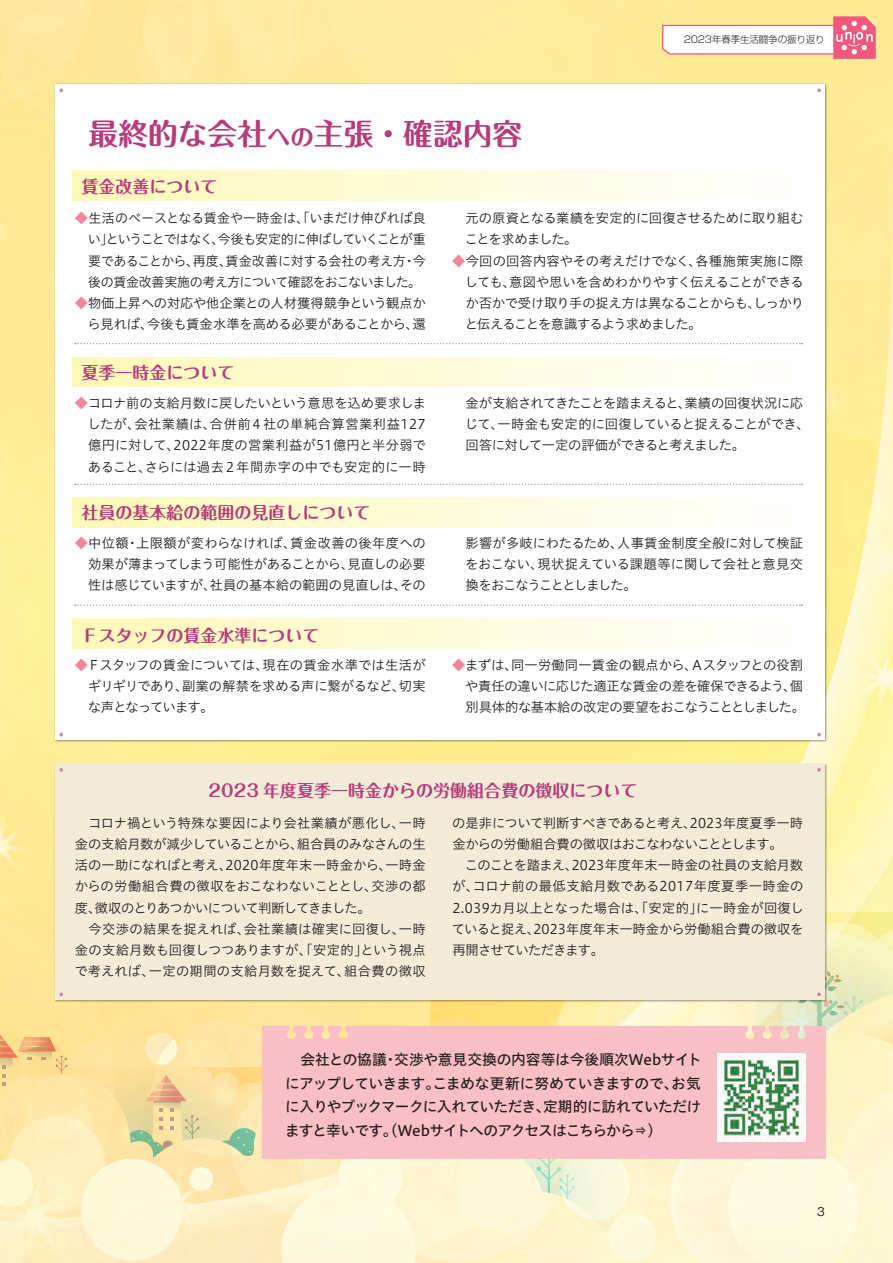
<style>
.page{position:relative;width:893px;height:1263px;background:#fff}
.page>*{position:absolute;margin:0;border:0;box-sizing:border-box;transform-origin:0 0}
.t1{font:700 29.7px "Maru Fo Pro";color:#b63d7c}
.t2{font:700 16.95px "Maru Fo Pro";color:#b63d7c}
.t3{font:14.7px/23.5px "Hiragino UD Sans Std W5";letter-spacing:-.06em;color:#231f20}
.t4{font:14.7px "Hiragino UD Sans Std W5";letter-spacing:-.035em;color:#231f20}
.t5{font:14.7px "Hiragino UD Sans Std W5";letter-spacing:.005em;color:#231f20}
.t6{font:13.35px/21.3px "Hiragino UD Sans Std W3";letter-spacing:-.015em;color:#231f20}
.t7{font:13.35px/21.3px "Hiragino UD Sans Std W3";letter-spacing:-.035em;color:#231f20}
.t8{font:13.35px/21.3px "Hiragino UD Sans Std W3";letter-spacing:.005em;color:#231f20}
.t9{font:13.35px/21.3px "Hiragino UD Sans Std W3";letter-spacing:.02em;color:#231f20}
.t10{font:13.35px/21.3px "Hiragino UD Sans Std W3";letter-spacing:.01em;color:#231f20}
.t11{font:13.35px/21.3px "Hiragino UD Sans Std W3";letter-spacing:-.05em;color:#231f20}
.t12{font:13.35px/21.3px "Hiragino UD Sans Std W3";letter-spacing:-.06em;color:#231f20}
.t13{font:13.35px/21.3px "Hiragino UD Sans Std W3";letter-spacing:-.055em;color:#231f20}
.t14{font:13.35px "Hiragino UD Sans Std W3";letter-spacing:.025em;color:#231f20}
.t15{font:13.35px "Hiragino UD Sans Std W3";letter-spacing:.03em;color:#231f20}
.t16{font:13.35px "Hiragino UD Sans Std W3";letter-spacing:-.04em;color:#231f20}
.t17{font:13.35px/21.3px "Hiragino UD Sans Std W3";letter-spacing:-.08em;color:#231f20}
.t18{font:13.35px "Hiragino UD Sans Std W3";letter-spacing:-.07em;color:#231f20}
.t19{font:13.35px/21.3px "Hiragino UD Sans Std W3";letter-spacing:-.065em;color:#231f20}
.t20{font:13.35px "Hiragino UD Sans Std W3";letter-spacing:.015em;color:#231f20}
.t21{font:500 12px "Gothic BBB Pro";color:#231f20}
.t22{font:300 9.6px "Shin Go Pro";letter-spacing:-.02em;color:#231f20}
.s1{font-size:23.4px}
.s2{color:#f3869a}
</style>
<div class="page">
<img style="left:0;top:0;width:893px;height:924px">
<svg style="left:0;top:924px;width:292px;height:143px;background:#fee59b"></svg>
<svg style="left:0;top:1031px;width:68px;height:43px;background:#f5cb85"></svg>
<svg style="left:829px;top:820px;width:64px;height:79px;background:#fdf6b6"></svg>
<svg style="left:292px;top:1004px;width:601px;height:259px;background:#fdf2c3"></svg>
<svg style="left:0;top:1074px;width:48px;height:189px;background:#fdedb8"></svg>
<svg style="left:48px;top:1070px;width:574px;height:193px;background:#f9ecbe"></svg>
<svg style="left:338px;top:1159px;width:237px;height:78px;background:#fbf6d6"></svg>
<div style="left:55px;top:84px;width:770px;height:656px;background:#fff"></div>
<svg style="left:817px;top:89px;width:4px;height:3px"></svg>
<svg style="left:817px;top:733px;width:4px;height:3px"></svg>
<svg style="left:59px;top:89px;width:4px;height:3px"></svg>
<svg style="left:59px;top:733px;width:4px;height:3px"></svg>
<img style="left:53px;top:762px;width:776px;height:242px">
<div style="left:55px;top:764px;width:770px;height:236px;background:#f1ebd8"></div>
<svg style="left:817px;top:768px;width:4px;height:4px"></svg>
<svg style="left:702px;top:899px;width:191px;height:311px"></svg>
<svg style="left:59px;top:768px;width:4px;height:4px"></svg>
<svg style="left:59px;top:992px;width:4px;height:4px"></svg>
<div style="left:262px;top:1026px;width:564px;height:133px;background:#f9bfc6"></div>
<div style="left:72px;top:171px;width:731px;height:30px;background:linear-gradient(to right,#fff9b7,#fffefe)"></div>
<div style="left:72px;top:357px;width:731px;height:30px;background:linear-gradient(to right,#fff9b7,#fffefe)"></div>
<div style="left:72px;top:498px;width:731px;height:30px;background:linear-gradient(to right,#fff9b7,#fffefe)"></div>
<div style="left:72px;top:618px;width:731px;height:30px;background:linear-gradient(to right,#fff9b7,#fffefe)"></div>
<img style="left:717px;top:1053px;width:88px;height:88px">
<svg style="left:75px;top:343px;width:727px;height:1px"></svg>
<svg style="left:75px;top:484px;width:727px;height:1px"></svg>
<svg style="left:75px;top:604px;width:727px;height:2px"></svg>
<svg style="left:661px;top:16px;width:215px;height:43px"></svg>
<h1 class="t1" style="left:89px;top:110px;width:435px">最終的な会社<span class="s1">への</span>主張・確認内容</h1>
<p class="t2" style="left:82px;top:173px;width:138px">賃金改善について</p>
<p class="t22" style="left:684px;top:32px;width:142px">2023年春季生活闘争の振り返り</p>
<p class="t6" style="left:75px;top:207px;width:353px;text-align:right"><span class="s2">◆</span>生活のベースとなる賃金や一時金は、「いまだけ伸びれば良いということではなく今後も安定的に伸ばしていくことが重</p>
<p class="t6" style="left:212px;top:228px;width:15px">、</p>
<p class="t6" style="left:101px;top:228px;width:15px">」</p>
<p class="t6" style="left:226px;top:249px;width:182px">賃金改善に対する会社の考え方</p>
<p class="t6" style="left:193px;top:249px;width:41px">再度、</p>
<p class="t6" style="left:413px;top:249px;width:15px">今</p>
<p class="t13" style="left:88px;top:249px;width:335px">要であることから、<br>後の賃金改善実施の考え方について確認をおこないました。</p>
<p class="t6" style="left:75px;top:292px;width:352px;text-align:right"><span class="s2">◆</span>物価上昇への対応や他企業との人材獲得競争という観点か今後も賃金水準を高める必要があることから還、</p>
<p class="t6" style="left:403px;top:249px;width:15px">・</p>
<p class="t6" style="left:88px;top:313px;width:67px">ら見れば、</p>
<p class="t2" style="left:82px;top:359px;width:155px">夏季一時金について</p>
<p class="t6" style="left:75px;top:391px;width:353px;text-align:right"><span class="s2">◆</span>コロナ前の支給月数に戻したいという意思を込め要求しま合併前４社の単純合算営業利益127</p>
<p class="t6" style="left:87px;top:413px;width:55px">したが、</p>
<p class="t6" style="left:134px;top:413px;width:83px">会社業績は、</p>
<p class="t15" style="left:174px;top:435px;width:254px">2022年度の営業利益が51億円と半分弱で</p>
<p class="t6" style="left:145px;top:434px;width:282px;text-indent:-57px">億円に対して、<br>さらには過去２年間赤字の中でも安定的に一時</p>
<p class="t6" style="left:88px;top:455px;width:65px">あること、</p>
<p class="t2" style="left:82px;top:499px;width:291px">社員の基本給の範囲の見直しについて</p>
<p class="t10" style="left:136px;top:531px;width:162px">上限額が変わらなければ、</p>
<p class="t6" style="left:75px;top:531px;width:55px"><span class="s2">◆</span>中位額</p>
<p class="t15" style="left:290px;top:533px;width:137px">賃金改善の後年度への</p>
<p class="t6" style="left:126px;top:531px;width:15px">・</p>
<p class="t12" style="left:88px;top:553px;width:267px">効果が薄まってしまう可能性があることから、</p>
<p class="t6" style="left:347px;top:553px;width:80px">見直しの必要</p>
<p class="t11" style="left:88px;top:574px;width:130px">性は感じていますが、</p>
<p class="t6" style="left:210px;top:574px;width:199px">社員の基本給の範囲の見直しは、</p>
<p class="t6" style="left:400px;top:574px;width:27px">その</p>
<p class="t2" style="left:82px;top:622px;width:240px">Ｆスタッフの賃金水準について</p>
<p class="t14" style="left:263px;top:655px;width:165px">現在の賃金水準では生活が</p>
<p class="t6" style="left:75px;top:653px;width:195px"><span class="s2">◆</span>Ｆスタッフの賃金については、</p>
<p class="t19" style="left:88px;top:675px;width:127px">ギリギリであり、<br>な声となっています。</p>
<p class="t6" style="left:182px;top:675px;width:225px">副業の解禁を求める声に繋がるなど、</p>
<p class="t6" style="left:399px;top:675px;width:28px">切実</p>
<p class="t6" style="left:465px;top:207px;width:340px">元の原資となる業績を安定的に回復させるために取り組むことを求めました。</p>
<p class="t8" style="left:452px;top:249px;width:352px"><span class="s2">◆</span>今回の回答内容やその考えだけでなく各種施策実施に際</p>
<p class="t6" style="left:509px;top:249px;width:296px;text-indent:179px">、<br>意図や思いを含めわかりやすく伝えることができる</p>
<p class="t7" style="left:465px;top:270px;width:341px">しても、<br>か否かで受け取り手の捉え方は異なることからもしっかり</p>
<p class="t6" style="left:748px;top:292px;width:15px">、</p>
<p class="t18" style="left:465px;top:314px;width:239px">と伝えることを意識するよう求めました。</p>
<p class="t7" style="left:466px;top:391px;width:339px">金が支給されてきたことを踏まえると業績の回復状況に応</p>
<p class="t6" style="left:497px;top:391px;width:314px;text-indent:180px">、<br>一時金も安定的に回復していると捉えることができ、</p>
<p class="t11" style="left:465px;top:413px;width:282px">じて、<br>回答に対して一定の評価ができると考えました。</p>
<p class="t6" style="left:537px;top:531px;width:267px;text-indent:-72px">影響が多岐にわたるため、<br>現状捉えている課題等に関して会社と意見交</p>
<p class="t9" style="left:617px;top:531px;width:188px">人事賃金制度全般に対して検証</p>
<p class="t17" style="left:465px;top:553px;width:173px">をおこない、<br>換をおこなうこととしました。</p>
<p class="t6" style="left:465px;top:653px;width:341px;text-indent:-13px"><span class="s2">◆</span>まずは、<br>や責任の違いに応じた適正な賃金の差を確保できるよう個、別具体的な基本給の改定の要望をおこなうこととしました。</p>
<p class="t6" style="left:511px;top:653px;width:293px">同一労働同一賃金の観点からＡスタッフとの役割</p>
<p class="t6" style="left:684px;top:653px;width:15px">、</p>
<p class="t2" style="left:209px;top:777px;width:430px">2023 年度夏季一時金からの労働組合費の徴収について</p>
<p class="t6" style="left:297px;top:811px;width:130px;text-indent:-222px">　コロナ禍という特殊な要因により会社業績が悪化し、<br>組合員のみなさんの生</p>
<p class="t6" style="left:399px;top:811px;width:29px">一時</p>
<p class="t11" style="left:75px;top:832px;width:230px">金の支給月数が減少していることから、</p>
<p class="t6" style="left:75px;top:854px;width:159px">活の一助になればと考え、</p>
<p class="t20" style="left:226px;top:855px;width:168px">2020年度年末一時金から、</p>
<p class="t6" style="left:385px;top:854px;width:42px">一時金</p>
<p class="t7" style="left:95px;top:875px;width:284px;text-indent:-20px">からの労働組合費の徴収をおこなわないこととし、徴収のとりあつかいについて判断してきました。</p>
<p class="t6" style="left:371px;top:875px;width:56px">交渉の都</p>
<p class="t6" style="left:75px;top:896px;width:28px">度、</p>
<p class="t10" style="left:75px;top:917px;width:177px">　今交渉の結果を捉えれば、</p>
<p class="t14" style="left:244px;top:919px;width:163px">会社業績は確実に回復し、</p>
<p class="t6" style="left:399px;top:917px;width:28px">一時</p>
<p class="t10" style="left:344px;top:939px;width:83px;text-indent:-269px">金の支給月数も回復しつつありますが、「安定的」<br>組合費の徴収</p>
<p class="t6" style="left:361px;top:939px;width:67px">という視点</p>
<p class="t6" style="left:74px;top:960px;width:82px">で考えれば、</p>
<p class="t9" style="left:149px;top:960px;width:203px">一定の期間の支給月数を捉えて、</p>
<p class="t10" style="left:690px;top:811px;width:115px">2023年度夏季一時</p>
<p class="t7" style="left:452px;top:811px;width:246px">の是非について判断すべきであると考え、</p>
<p class="t16" style="left:452px;top:834px;width:332px">金からの労働組合費の徴収はおこなわないこととします。</p>
<p class="t8" style="left:572px;top:854px;width:233px">2023年度年末一時金の社員の支給月数</p>
<p class="t9" style="left:472px;top:854px;width:332px;text-indent:-20px">　このことを踏まえ、<br>コロナ前の最低支給月数である2017年度夏季一時金の</p>
<p class="t6" style="left:452px;top:875px;width:29px">が、</p>
<p class="t14" style="left:696px;top:897px;width:109px">に一時金が回復し</p>
<p class="t8" style="left:533px;top:896px;width:271px;text-indent:-81px">2.039カ月以上となった場合は、「安定的」<br>2023年度年末一時金から労働組合費の徴収を</p>
<p class="t12" style="left:452px;top:917px;width:154px">ていると捉え、<br>再開させていただきます。</p>
<p class="t4" style="left:286px;top:1048px;width:103px">　会社との協議</p>
<p class="t5" style="left:394px;top:1048px;width:309px">交渉や意見交換の内容等は今後順次Webサイト</p>
<p class="t4" style="left:383px;top:1048px;width:16px">・</p>
<p class="t4" style="left:671px;top:1072px;width:31px">お気</p>
<p class="t3" style="left:285px;top:1070px;width:156px">にアップしていきます。</p>
<p class="t4" style="left:432px;top:1072px;width:248px">こまめな更新に努めていきますので、</p>
<p class="t3" style="left:285px;top:1094px;width:379px">に入りやブックマークに入れていただき、<br>ますと幸いです。（Webサイトへのアクセスはこちらから⇒(</p>
<p class="t4" style="left:543px;top:1095px;width:160px">定期的に訪れていただけ</p>
<p class="t21" style="left:817px;top:1201px;width:9px">3</p>
</div>
